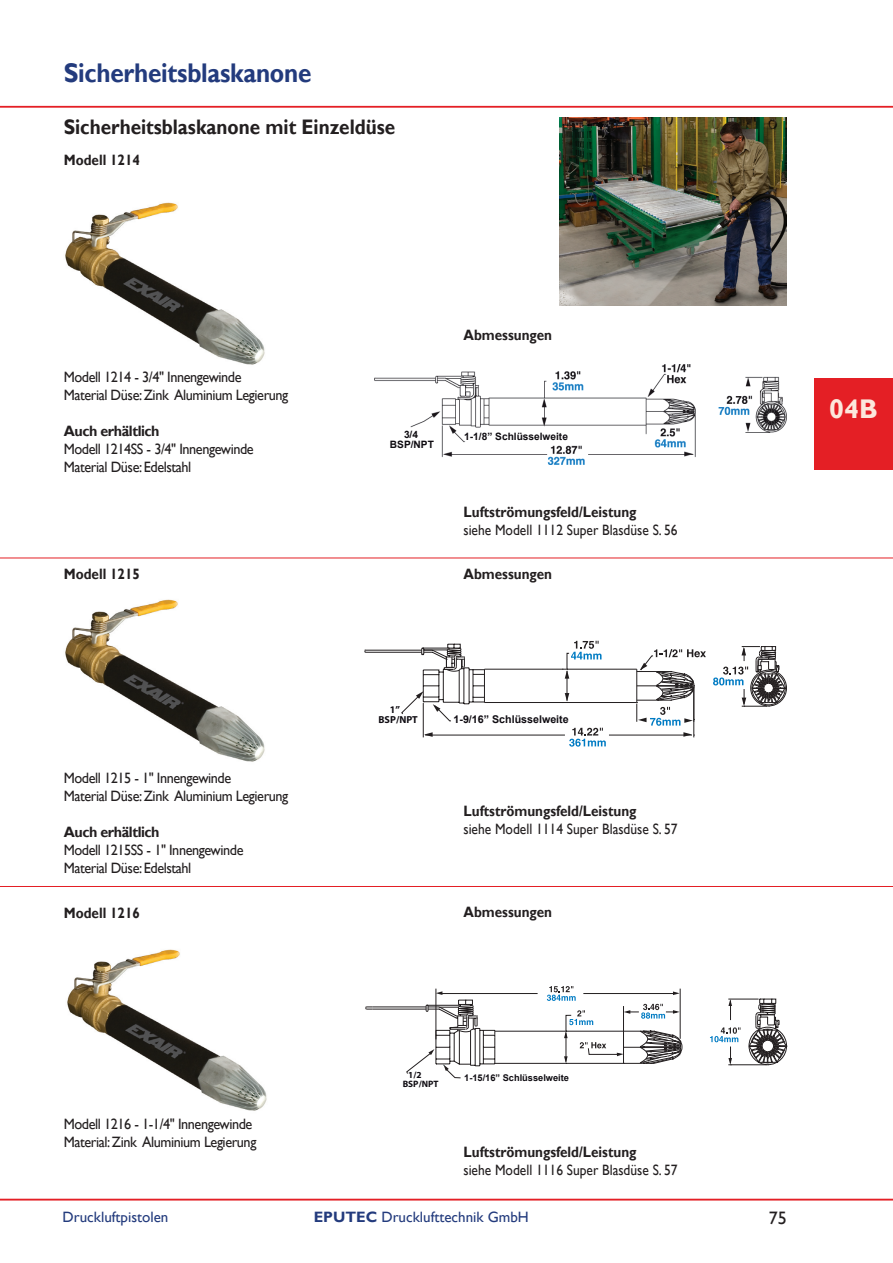
<style>
.page{position:relative;width:893px;height:1263px;background:#fff}
.page>*{position:absolute;margin:0;border:0;box-sizing:border-box;transform-origin:0 0}
.t1{font:700 27px "Gill Sans";letter-spacing:-.01em;color:#233b7d;scale:.9 1}
.t2{font:700 27px "Gill Sans";color:#fce7dc}
.t3{font:700 21px "Gill Sans";color:#231f20;scale:.9 1}
.t4{font:18px "Gill Sans";color:#231f20}
.t5{font:15px/18px "Gill Sans";letter-spacing:-.03em;color:#231f20;scale:.95 1}
.t6{font:700 15px "Gill Sans";color:#231f20;scale:.9 1}
.t7{font:15px "Gill Sans";color:#231f20;scale:.9 1}
.t8{font:15px "Gill Sans";color:#233b7d}
.t9{font:700 15px "Gill Sans";letter-spacing:-.03em;color:#231f20;scale:.95 1}
.t10{font:700 10.65px "Arial";color:#0f0c12}
.t11{font:700 10.2px "Arial";color:#0e0b10}
.t12{font:700 10.2px/9.6px "Myriad";color:#0f0c12}
.t13{font:700 9.3px "Arial";color:#0f0c12}
.t14{font:700 9.3px/8.4px "Myriad";color:#0f0c12}
.s1{font-weight:700}
</style>
<div class="page">
<hr style="left:0;top:106px;width:893px;height:1px;background:#e41f25">
<hr style="left:0;top:558px;width:893px;height:1px;background:#e41f25">
<img style="left:65px;top:202px;width:200px;height:163px">
<img style="left:374px;top:364px;width:413px;height:100px">
<div style="left:467px;top:429px;width:101px;height:14px;background:#fff"></div>
<div style="left:384px;top:427px;width:44px;height:25px;background:#fff"></div>
<img style="left:560px;top:117px;width:227px;height:188px">
<img style="left:65px;top:599px;width:200px;height:163px">
<svg style="left:713px;top:646px;width:74px;height:61px"></svg>
<svg style="left:365px;top:641px;width:341px;height:106px"></svg>
<div style="left:453px;top:711px;width:102px;height:18px;background:#fff"></div>
<div style="left:372px;top:715px;width:45px;height:17px;background:#fff"></div>
<hr style="left:0;top:886px;width:893px;height:1px;background:#e41f25">
<img style="left:67px;top:949px;width:200px;height:162px">
<hr style="left:436px;top:988px;width:1px;height:51px;background:#231f20">
<hr style="left:728px;top:999px;width:31px;height:1px;background:#231f20">
<hr style="left:728px;top:1064px;width:39px;height:1px;background:#231f20">
<hr style="left:495px;top:1031px;width:128px;height:1px;background:#231f20">
<hr style="left:495px;top:1063px;width:128px;height:1px;background:#231f20">
<svg style="left:749px;top:999px;width:38px;height:66px"></svg>
<svg style="left:710px;top:1027px;width:31px;height:38px"></svg>
<svg style="left:728px;top:999px;width:4px;height:21px"></svg>
<hr style="left:439px;top:993px;width:99px;height:1px;background:#231f20">
<svg style="left:366px;top:991px;width:130px;height:88px"></svg>
<svg style="left:547px;top:986px;width:135px;height:78px"></svg>
<div style="left:411px;top:1069px;width:24px;height:20px;background:#fff"></div>
<div style="left:814px;top:379px;width:79px;height:91px;background:#e41f25"></div>
<hr style="left:0;top:1199px;width:893px;height:1px;background:#e41f25">
<h1 class="t1" style="left:64px;top:57px;width:277px">Sicherheitsblaskanone</h1>
<h2 class="t3" style="left:64px;top:114px;width:370px">Sicherheitsblaskanone mit Einzeldüse</h2>
<p class="t6" style="left:64px;top:151px;width:86px">Modell 1214</p>
<p class="t5" style="left:64px;top:368px;width:238px">Modell 1214 - 3/4" Innengewinde<br>Material Düse: Zink Aluminium Legierung</p>
<p class="t9" style="left:64px;top:422px;width:102px">Auch erhältlich</p>
<p class="t5" style="left:64px;top:440px;width:201px">Modell 1214SS - 3/4" Innengewinde<br>Material Düse: Edelstahl</p>
<p class="t6" style="left:64px;top:565px;width:86px">Modell 1215</p>
<p class="t5" style="left:64px;top:769px;width:238px">Modell 1215 - 1" Innengewinde<br>Material Düse: Zink Aluminium Legierung</p>
<p class="t9" style="left:64px;top:823px;width:102px">Auch erhältlich</p>
<p class="t5" style="left:64px;top:841px;width:191px">Modell 1215SS - 1" Innengewinde<br>Material Düse: Edelstahl</p>
<p class="t6" style="left:64px;top:903px;width:86px">Modell 1216</p>
<p class="t6" style="left:463px;top:326px;width:100px">Abmessungen</p>
<p class="t11" style="left:404px;top:427px;width:16px">3/4</p>
<p class="t11" style="left:464px;top:430px;width:105px">1-1/8” Schlüsselweite</p>
<p class="t11" style="left:390px;top:438px;width:45px">BSP/NPT</p>
<p class="t6" style="left:463px;top:503px;width:194px">Luftströmungsfeld/Leistung</p>
<p class="t7" style="left:463px;top:522px;width:239px">siehe Modell 1112 Super Blasdüse S. 56</p>
<p class="t6" style="left:463px;top:565px;width:100px">Abmessungen</p>
<p class="t12" style="left:378px;top:705px;width:41px;text-indent:11px">1”<br>BSP/NPT</p>
<p class="t10" style="left:454px;top:712px;width:117px">1-9/16” Schlüsselweite</p>
<p class="t6" style="left:463px;top:802px;width:194px">Luftströmungsfeld/Leistung</p>
<p class="t7" style="left:463px;top:820px;width:239px">siehe Modell 1114 Super Blasdüse S. 57</p>
<p class="t6" style="left:463px;top:903px;width:100px">Abmessungen</p>
<h1 class="t2" style="left:829px;top:392px;width:50px">04B</h1>
<p class="t5" style="left:64px;top:1115px;width:204px">Modell 1216 - 1-1/4" Innengewinde<br>Material: Zink Aluminium Legierung</p>
<p class="t14" style="left:403px;top:1071px;width:37px;text-indent:6px">1/2<br>BSP/NPT</p>
<p class="t13" style="left:464px;top:1072px;width:106px">1-15/16” Schlüsselweite</p>
<p class="t6" style="left:463px;top:1143px;width:194px">Luftströmungsfeld/Leistung</p>
<p class="t7" style="left:463px;top:1161px;width:239px">siehe Modell 1116 Super Blasdüse S. 57</p>
<p class="t8" style="left:63px;top:1208px;width:107px">Druckluftpistolen</p>
<p class="t8" style="left:314px;top:1208px;width:217px"><span class="s1">EPUTEC</span> Drucklufttechnik GmbH</p>
<p class="t4" style="left:769px;top:1208px;width:19px">75</p>
</div>
